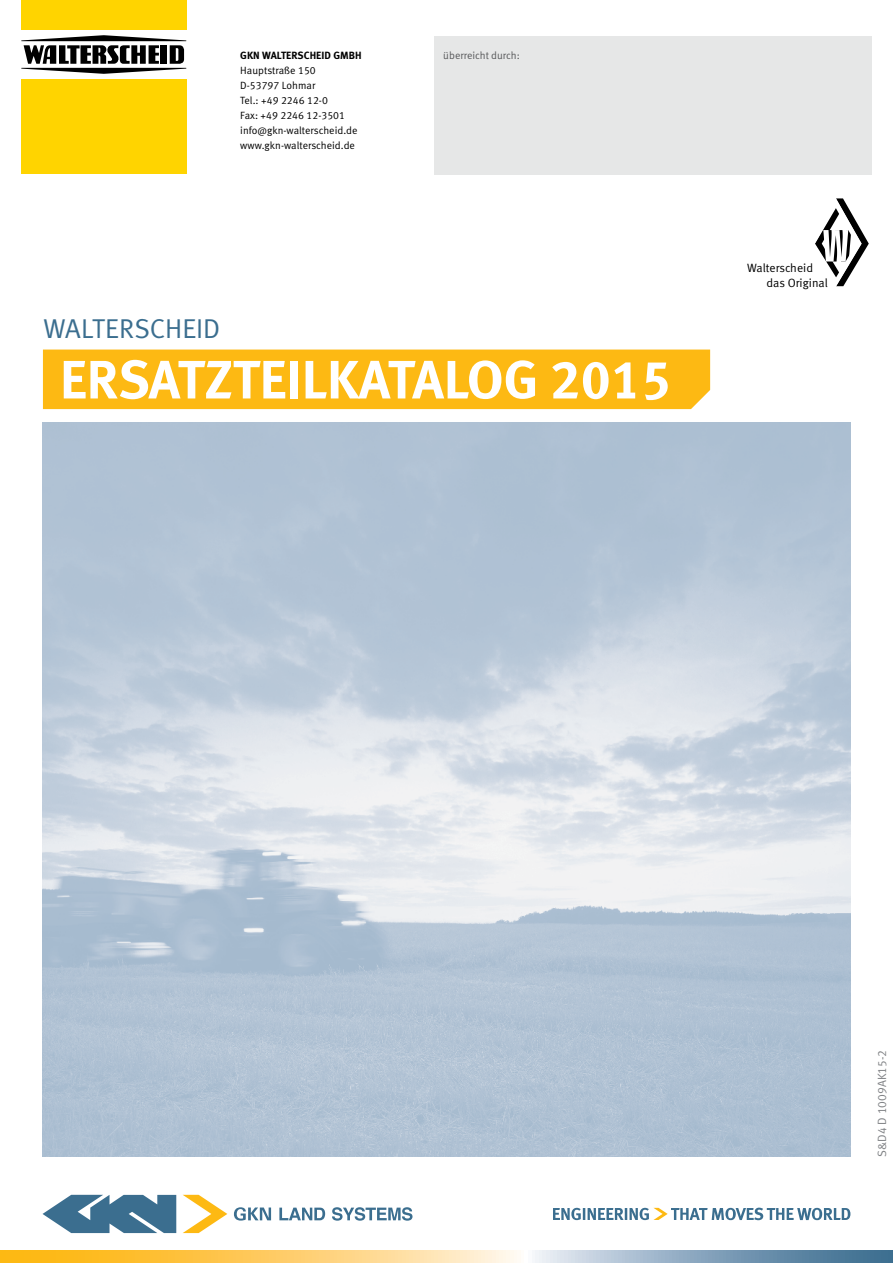
<style>
.page{position:relative;width:893px;height:1263px;background:#fff}
.page>*{position:absolute;margin:0;border:0;box-sizing:border-box;transform-origin:0 0}
.t1{font:54px "Meta Bold LF";color:#fff}
.t2{font:27.3px "Meta Normal LF";color:#3b6e8f}
.t3{font:12px/15px "Meta Normal LF";letter-spacing:.005em;color:#000}
.t4{font:12px "Meta Normal LF";letter-spacing:.005em;color:#808285}
.t5{font:10.5px/15px "Meta Normal LF";letter-spacing:.005em;color:#000}
.t6{font:10.5px "Meta Bold LF";letter-spacing:.005em;color:#000}
.t7{font:10.5px "Meta Normal LF";letter-spacing:.005em;color:#58595b}
</style>
<div class="page">
<img style="left:43px;top:422px;width:807px;height:735px">
<svg style="left:553px;top:1207px;width:297px;height:13px"></svg>
<svg style="left:0;top:1250px;width:893px;height:13px"></svg>
<div style="left:43px;top:350px;width:667px;height:59px;background:#fdb913"></div>
<div style="left:434px;top:36px;width:438px;height:138px;background:#e6e7e7"></div>
<svg style="left:815px;top:198px;width:54px;height:88px"></svg>
<svg style="left:43px;top:1195px;width:133px;height:38px"></svg>
<svg style="left:183px;top:1195px;width:44px;height:38px"></svg>
<svg style="left:234px;top:1207px;width:37px;height:13px"></svg>
<svg style="left:279px;top:1207px;width:46px;height:13px"></svg>
<svg style="left:332px;top:1207px;width:80px;height:14px"></svg>
<div style="left:161px;top:45px;width:6px;height:19px;background:#000"></div>
<svg style="left:170px;top:45px;width:14px;height:19px"></svg>
<svg style="left:24px;top:45px;width:135px;height:19px"></svg>
<hr style="left:21px;top:40px;width:165px;height:1px;background:#000">
<hr style="left:21px;top:68px;width:165px;height:1px;background:#000">
<div style="left:21px;top:0;width:165px;height:29px;background:#ffd400"></div>
<div style="left:21px;top:80px;width:165px;height:94px;background:#ffd400"></div>
<p class="t6" style="left:240px;top:49px;width:123px">GKN WALTERSCHEID GMBH</p>
<p class="t5" style="left:240px;top:63px;width:119px">H auptstraße 150<br>D-53797 Lohmar<br>Tel.: +49 2246 12-0<br>Fax: +49 2246 12-3501 info@gkn-walterscheid.de www.gkn-walterscheid.de</p>
<p class="t7" style="left:443px;top:50px;width:78px">überreicht durch:</p>
<h2 class="t2" style="left:43px;top:313px;width:178px">Walterscheid</h2>
<h1 class="t1" style="left:60px;top:348px;width:613px">ERSATZTEILKATALOG 2015</h1>
<p class="t3" style="left:767px;top:260px;width:63px;text-indent:-20px">Walterscheid das Original</p>
<p class="t4" style="left:875px;top:1157px;width:108px;rotate:-90deg">S&amp;D4 D 1009AK15-2</p>
</div>
